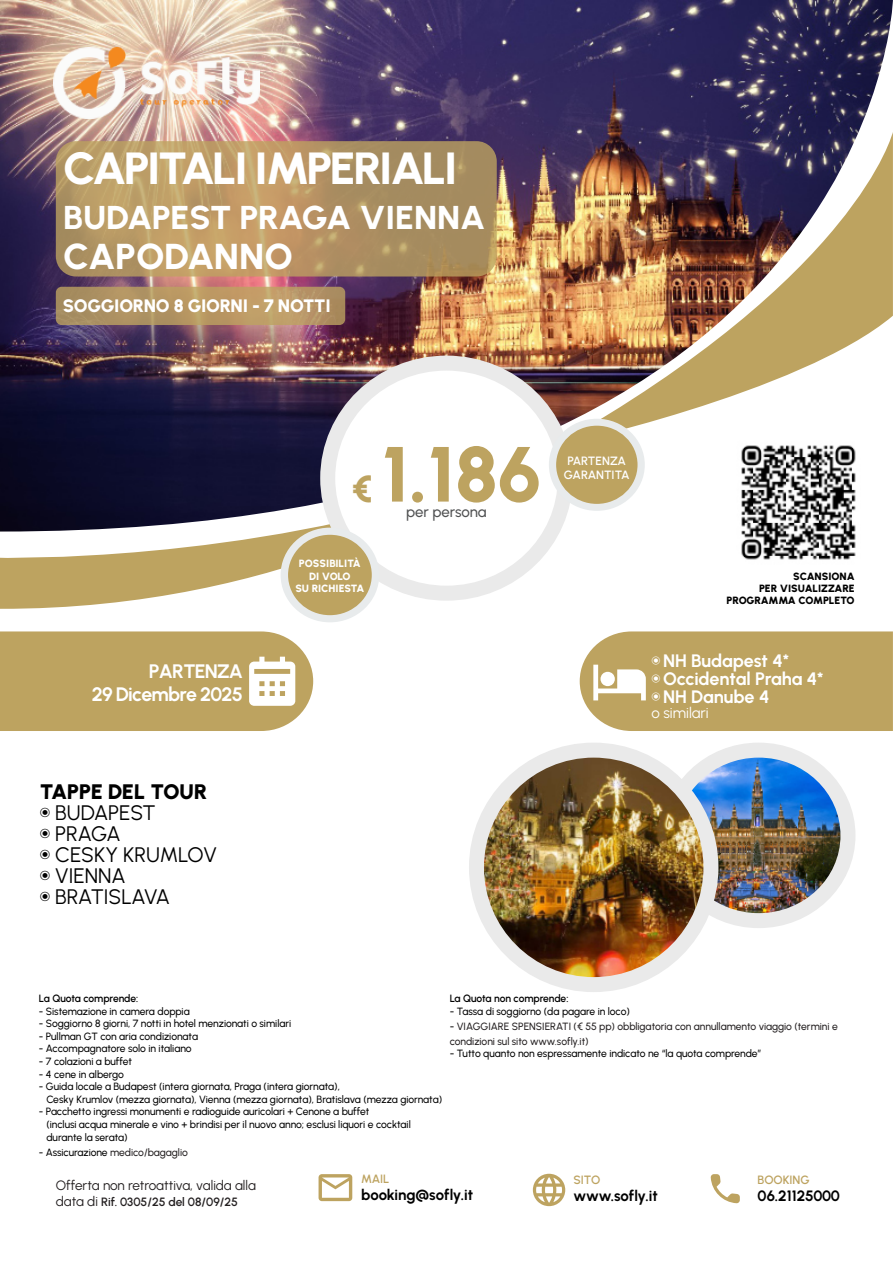
<style>
.page{position:relative;width:893px;height:1263px;background:#fff}
.page>*{position:absolute;margin:0;border:0;box-sizing:border-box;transform-origin:0 0}
.t1{font:800 78px "Urbanist Roman";color:#bda360}
.t2{font:800 45px "Urbanist Roman";letter-spacing:-.06em;color:#fff}
.t3{font:800 37.5px "Urbanist Roman";color:#bda360}
.t4{font:800 36px "Urbanist Roman";letter-spacing:-.015em;color:#fff}
.t5{font:800 33px "Urbanist Roman";letter-spacing:-.015em;color:#fff}
.t6{font:21px "Urbanist";letter-spacing:-.005em;color:#000}
.t7{font:900 21px "Urbanist Roman";color:#000}
.t8{font:700 19.5px "Urbanist Roman";letter-spacing:-.04em;color:#fff}
.t9{font:700 18px "Urbanist Roman";letter-spacing:-.01em;color:#fff}
.t10{font:900 18px "Urbanist Roman";letter-spacing:-.02em;color:#fff}
.t11{font:700 15px "Urbanist Roman";letter-spacing:-.01em;color:#000}
.t12{font:500 15px "Urbanist Roman";letter-spacing:-.01em;color:#505152}
.t13{font:15px "Urbanist";color:#fff}
.t14{font:13.5px "Urbanist";letter-spacing:-.005em;color:#231f20}
.t15{font:600 12px "Urbanist Roman";color:#231f20}
.t16{font:600 12px "Urbanist Roman";letter-spacing:-.01em;color:#fff}
.t17{font:600 12px "Urbanist Roman";letter-spacing:-.005em;color:#bda360}
.t18{font:500 10.5px "Urbanist Roman";letter-spacing:-.005em;color:#000}
.t19{font:500 10.5px "Urbanist Roman";letter-spacing:-.005em;color:#231f20}
.t20{font:900 10.5px "Urbanist Roman";letter-spacing:-.015em;color:#000}
.t21{font:600 10.5px "Urbanist";letter-spacing:-.01em;color:#000}
.t22{font:900 10.5px "Urbanist Roman";color:#fff}
.s1{font-family:"MS UI Gothic"}
.s2{font-family:"MS UI Gothic";font-weight:400}
.s3{color:#000}
</style>
<div class="page">
<svg style="left:0;top:531px;width:379px;height:78px;fill:#bda360"></svg>
<img style="left:0;top:0;width:893px;height:531px">
<div style="left:56px;top:287px;width:289px;height:38px;background:#bda360;border-radius:6px;opacity:.8"></div>
<div style="left:320px;top:356px;width:253px;height:245px;background:#fff;border:15px solid #eaeaea;border-radius:50%"></div>
<svg style="left:0;top:631px;width:313px;height:100px;background:#c3ab6f"></svg>
<svg style="left:319px;top:1174px;width:33px;height:27px"></svg>
<svg style="left:533px;top:1174px;width:32px;height:32px"></svg>
<svg style="left:711px;top:1174px;width:29px;height:29px"></svg>
<div style="left:56px;top:141px;width:441px;height:136px;background:#bda360;border-radius:20px;opacity:.8"></div>
<svg style="left:580px;top:631px;width:313px;height:100px;background:#c1a96b"></svg>
<img style="left:54px;top:48px;width:206px;height:71px">
<img style="left:669px;top:755px;width:179px;height:160px">
<div style="left:662px;top:743px;width:193px;height:185px;border:15px solid #eaeaea;border-radius:50%"></div>
<div style="left:549px;top:419px;width:96px;height:92px;background:#e8ebec;border-radius:50%"></div>
<div style="left:556px;top:426px;width:82px;height:78px;background:#bda360;border-radius:50%"></div>
<div style="left:281px;top:528px;width:98px;height:94px;background:#e8ebec;border-radius:50%"></div>
<div style="left:288px;top:535px;width:84px;height:80px;background:#bda360;border-radius:50%"></div>
<img style="left:736px;top:441px;width:124px;height:119px">
<img style="left:476px;top:750px;width:235px;height:235px;border-radius:50%">
<div style="left:469px;top:743px;width:249px;height:249px;border:15px solid #eaeaea;border-radius:50%"></div>
<p class="t2" style="left:63px;top:141px;width:396px">CAPITALI IMPERIALI</p>
<p class="t5" style="left:63px;top:198px;width:424px">BUDAPEST PRAGA VIENNA</p>
<p class="t4" style="left:63px;top:234px;width:231px">CAPODANNO</p>
<p class="t10" style="left:63px;top:295px;width:269px">SOGGIORNO 8 GIORNI - 7 NOTTI</p>
<p class="t8" style="left:149px;top:659px;width:96px">PARTENZA</p>
<p class="t8" style="left:92px;top:682px;width:153px">29 Dicembre 2025</p>
<p class="t7" style="left:40px;top:779px;width:169px">TAPPE DEL TOUR</p>
<p class="t6" style="left:40px;top:800px;width:118px"><span class="s1">◉</span> BUDAPEST</p>
<p class="t6" style="left:40px;top:821px;width:82px"><span class="s1">◉</span> PRAGA</p>
<p class="t6" style="left:40px;top:842px;width:179px"><span class="s1">◉</span> CESKY KRUMLOV</p>
<p class="t6" style="left:40px;top:863px;width:88px"><span class="s1">◉</span> VIENNA</p>
<p class="t6" style="left:40px;top:884px;width:132px"><span class="s1">◉</span> BRATISLAVA</p>
<p class="t3" style="left:352px;top:466px;width:22px">€</p>
<p class="t1" style="left:382px;top:427px;width:161px">1.186</p>
<p class="t12" style="left:406px;top:502px;width:82px">per persona</p>
<p class="t22" style="left:299px;top:557px;width:63px">POSSIBILITÀ</p>
<p class="t22" style="left:309px;top:570px;width:43px">DI VOLO</p>
<p class="t22" style="left:295px;top:582px;width:71px">SU RICHIESTA</p>
<p class="t16" style="left:568px;top:453px;width:60px">PARTENZA</p>
<p class="t16" style="left:564px;top:468px;width:67px">GARANTITA</p>
<p class="t20" style="left:793px;top:570px;width:63px">SCANSIONA</p>
<p class="t20" style="left:759px;top:582px;width:97px">PER VISUALIZZARE</p>
<p class="t20" style="left:727px;top:594px;width:130px">PROGRAMMA COMPLETO</p>
<p class="t9" style="left:652px;top:650px;width:139px"><span class="s2">◉</span>NH Budapest 4*</p>
<p class="t9" style="left:652px;top:668px;width:174px"><span class="s2">◉</span>Occidental Praha 4*</p>
<p class="t9" style="left:652px;top:686px;width:119px"><span class="s2">◉</span>NH Danube 4</p>
<p class="t13" style="left:652px;top:704px;width:59px">o similari</p>
<p class="t21" style="left:39px;top:992px;width:101px">La Quota comprende:</p>
<p class="t18" style="left:39px;top:1005px;width:152px">- Sistemazione in camera doppia</p>
<p class="t18" style="left:39px;top:1017px;width:254px">- Soggiorno 8 giorni, 7 notti in hotel menzionati o similari</p>
<p class="t18" style="left:39px;top:1030px;width:161px">- Pullman GT con aria condizionata</p>
<p class="t18" style="left:39px;top:1042px;width:154px">- Accompagnatore solo in italiano</p>
<p class="t18" style="left:39px;top:1055px;width:95px">- 7 colazioni a buffet</p>
<p class="t18" style="left:39px;top:1068px;width:87px">- 4 cene in albergo</p>
<p class="t18" style="left:39px;top:1080px;width:302px">- Guida locale a Budapest (intera giornata, Praga (intera giornata),</p>
<p class="t18" style="left:46px;top:1093px;width:397px">Cesky Krumlov (mezza giornata), Vienna (mezza giornata), Bratislava (mezza giornata)</p>
<p class="t18" style="left:39px;top:1105px;width:332px">- Pacchetto ingressi monumenti e radioguide auricolari + Cenone a buffet</p>
<p class="t18" style="left:46px;top:1118px;width:366px">(inclusi acqua minerale e vino + brindisi per il nuovo anno; esclusi liquori e cocktail</p>
<p class="t18" style="left:46px;top:1131px;width:83px">durante la serata)</p>
<p class="t19" style="left:39px;top:1146px;width:150px"><span class="s3">- Assicurazione</span> medico/bagaglio</p>
<p class="t21" style="left:450px;top:992px;width:120px">La Quota non comprende:</p>
<p class="t18" style="left:450px;top:1005px;width:182px">- Tassa di soggiorno (da pagare in loco)</p>
<p class="t19" style="left:450px;top:1020px;width:390px"><span class="s3">-</span> VIAGGIARE SPENSIERATI (€ 55 pp) obbligatoria con annullamento viaggio (termini e</p>
<p class="t19" style="left:450px;top:1035px;width:141px">condizioni sul sito www.sofly.it)</p>
<p class="t18" style="left:450px;top:1047px;width:313px">- Tutto quanto non espressamente indicato ne “la quota comprende”</p>
<p class="t14" style="left:56px;top:1177px;width:202px">Offerta non retroattiva, valida alla</p>
<p class="t14" style="left:56px;top:1193px;width:44px">data di</p>
<p class="t15" style="left:101px;top:1194px;width:138px">Rif. 0305/25 del 08/09/25</p>
<p class="t17" style="left:361px;top:1172px;width:30px">MAIL</p>
<p class="t11" style="left:361px;top:1186px;width:113px">booking@sofly.it</p>
<p class="t17" style="left:573px;top:1173px;width:28px">SITO</p>
<p class="t11" style="left:573px;top:1186px;width:86px">www.sofly.it</p>
<p class="t17" style="left:758px;top:1173px;width:54px">BOOKING</p>
<p class="t11" style="left:758px;top:1186px;width:84px">06.21125000</p>
</div>
